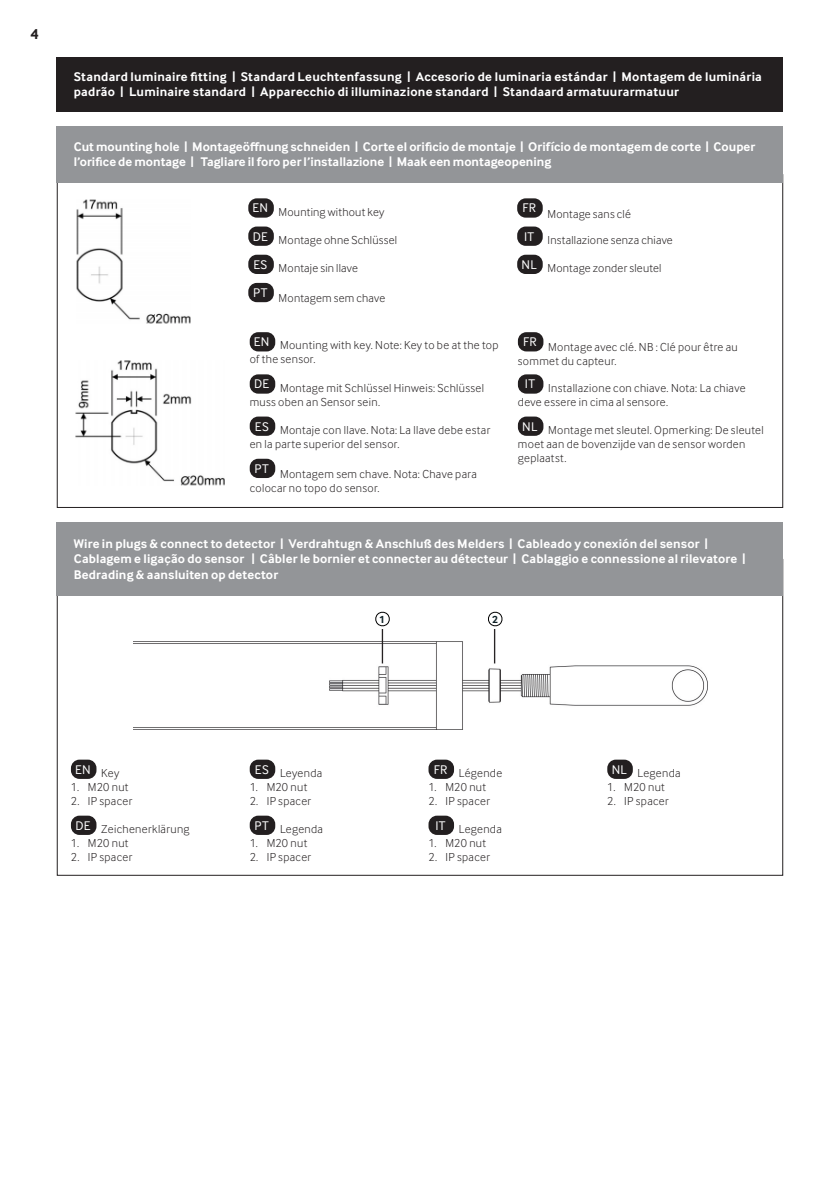
<style>
.page{position:relative;width:840px;height:1191px;background:#fff}
.page>*{position:absolute;margin:0;border:0;box-sizing:border-box;transform-origin:0 0}
.t1{font:700 15px "Inter Face";color:#231f20}
.Sub_Heading{font:700 13px/15.6px "Inter Face";letter-spacing:.015em;color:#fff}
.Sub_Heading-2{font:13px "Inter Face";letter-spacing:.03em;color:#fff}
.Caption_Copy_N{font:300 12px/14px "Inter Face";letter-spacing:.025em;color:#231f20}
.Caption_Bullet{font:300 12px "Inter Face";letter-spacing:.03em;color:#231f20}
.t2{font:700 10.6px "Inter Face";color:#102228}
</style>
<div class="page">
<div style="left:57px;top:126px;width:725px;height:57px;background:#939598"></div>
<div style="left:248px;top:198px;width:26px;height:20px;background:#231f20;border-radius:9px"></div>
<div style="left:248px;top:226px;width:26px;height:20px;background:#231f20;border-radius:9px"></div>
<div style="left:248px;top:255px;width:26px;height:19px;background:#231f20;border-radius:9px"></div>
<div style="left:248px;top:283px;width:26px;height:19px;background:#231f20;border-radius:9px"></div>
<div style="left:517px;top:198px;width:25px;height:20px;background:#231f20;border-radius:9px"></div>
<div style="left:517px;top:226px;width:25px;height:20px;background:#231f20;border-radius:9px"></div>
<div style="left:517px;top:255px;width:25px;height:19px;background:#231f20;border-radius:9px"></div>
<div style="left:249px;top:332px;width:26px;height:19px;background:#231f20;border-radius:9px"></div>
<div style="left:249px;top:374px;width:26px;height:20px;background:#231f20;border-radius:9px"></div>
<div style="left:249px;top:416px;width:26px;height:20px;background:#231f20;border-radius:9px"></div>
<div style="left:249px;top:459px;width:26px;height:19px;background:#231f20;border-radius:9px"></div>
<div style="left:517px;top:332px;width:26px;height:19px;background:#231f20;border-radius:9px"></div>
<div style="left:517px;top:374px;width:26px;height:20px;background:#231f20;border-radius:9px"></div>
<div style="left:517px;top:416px;width:26px;height:20px;background:#231f20;border-radius:9px"></div>
<img style="left:76px;top:199px;width:115px;height:125px">
<img style="left:75px;top:360px;width:150px;height:126px">
<div style="left:57px;top:522px;width:725px;height:73px;background:#939598"></div>
<div style="left:71px;top:759px;width:25px;height:20px;background:#231f20;border-radius:9px"></div>
<div style="left:71px;top:815px;width:25px;height:20px;background:#231f20;border-radius:9px"></div>
<div style="left:249px;top:759px;width:26px;height:20px;background:#231f20;border-radius:9px"></div>
<div style="left:249px;top:815px;width:26px;height:20px;background:#231f20;border-radius:9px"></div>
<div style="left:428px;top:759px;width:26px;height:20px;background:#231f20;border-radius:9px"></div>
<div style="left:428px;top:815px;width:26px;height:20px;background:#231f20;border-radius:9px"></div>
<div style="left:607px;top:759px;width:25px;height:20px;background:#231f20;border-radius:9px"></div>
<div style="left:57px;top:57px;width:725px;height:55px;background:#231f20"></div>
<img style="left:134px;top:629px;width:573px;height:100px">
<svg style="left:375px;top:611px;width:15px;height:16px"></svg>
<svg style="left:488px;top:611px;width:15px;height:16px"></svg>
<p class="t1" style="left:30px;top:25px;width:10px">4</p>
<p class="Sub_Heading" style="left:74px;top:69px;width:689px">Standard luminaire fitting | Standard Leuchtenfassung | Accesorio de luminaria estándar | Montagem de luminária padrão | Luminaire standard | Apparecchio di illuminazione standard | Standaard armatuurarmatuur</p>
<p class="Sub_Heading" style="left:74px;top:138px;width:682px">Cut mounting hole | Montageöffnung schneiden | Corte el orificio de montaje | Orifício de montagem de corte | Couper l’orifice de montage | Tagliare il foro per l’installazione | Maak een montageopening</p>
<p class="Sub_Heading-2" style="left:252px;top:201px;width:17px">EN</p>
<p class="Caption_Copy_N" style="left:278px;top:205px;width:107px">Mounting without key</p>
<p class="Sub_Heading-2" style="left:253px;top:229px;width:17px">DE</p>
<p class="Caption_Copy_N" style="left:278px;top:233px;width:120px">Montage ohne Schlüssel</p>
<p class="Sub_Heading-2" style="left:253px;top:257px;width:15px">ES</p>
<p class="Caption_Copy_N" style="left:278px;top:261px;width:81px">Montaje sin llave</p>
<p class="Sub_Heading-2" style="left:253px;top:285px;width:16px">PT</p>
<p class="Caption_Copy_N" style="left:278px;top:291px;width:108px">Montagem sem chave</p>
<p class="Sub_Heading-2" style="left:522px;top:201px;width:15px">FR</p>
<p class="Caption_Copy_N" style="left:547px;top:207px;width:85px">Montage sans clé</p>
<p class="Sub_Heading-2" style="left:524px;top:229px;width:12px">IT</p>
<p class="Caption_Copy_N" style="left:547px;top:233px;width:127px">Installazione senza chiave</p>
<p class="Sub_Heading-2" style="left:521px;top:257px;width:17px">NL</p>
<p class="Caption_Copy_N" style="left:547px;top:261px;width:115px">Montage zonder sleutel</p>
<p class="Sub_Heading-2" style="left:254px;top:334px;width:17px">EN</p>
<p class="Caption_Copy_N" style="left:249px;top:338px;width:250px;text-indent:30px">Mounting with key. Note: Key to be at the top of the sensor.</p>
<p class="Sub_Heading-2" style="left:254px;top:377px;width:17px">DE</p>
<p class="Caption_Copy_N" style="left:249px;top:380px;width:236px;text-indent:30px">Montage mit Schlüssel Hinweis: Schlüssel muss oben an Sensor sein.</p>
<p class="Sub_Heading-2" style="left:254px;top:419px;width:15px">ES</p>
<p class="Caption_Copy_N" style="left:249px;top:423px;width:242px;text-indent:30px">Montaje con llave. Nota: La llave debe estar en la parte superior del sensor.</p>
<p class="Sub_Heading-2" style="left:254px;top:461px;width:16px">PT</p>
<p class="Caption_Copy_N" style="left:249px;top:467px;width:228px;text-indent:30px">Montagem sem chave. Nota: Chave para colocar no topo do sensor.</p>
<p class="Sub_Heading-2" style="left:523px;top:334px;width:15px">FR</p>
<p class="Caption_Copy_N" style="left:517px;top:340px;width:221px;text-indent:30px">Montage avec clé. NB : Clé pour être au sommet du capteur.</p>
<p class="Sub_Heading-2" style="left:524px;top:377px;width:12px">IT</p>
<p class="Caption_Copy_N" style="left:517px;top:380px;width:229px;text-indent:30px">Installazione con chiave. Nota: La chiave deve essere in cima al sensore.</p>
<p class="Sub_Heading-2" style="left:522px;top:419px;width:17px">NL</p>
<p class="Caption_Copy_N" style="left:517px;top:423px;width:247px;text-indent:30px">Montage met sleutel. Opmerking: De sleutel moet aan de bovenzijde van de sensor worden geplaatst.</p>
<p class="Sub_Heading" style="left:74px;top:535px;width:673px">Wire in plugs &amp; connect to detector | Verdrahtugn &amp; Anschluß des Melders | Cableado y conexión del sensor |<br>Cablagem e ligação do sensor | Câbler le bornier et connecter au détecteur | Cablaggio e connessione al rilevatore |<br>Bedrading &amp; aansluiten op detector</p>
<p class="t2" style="left:379px;top:613px;width:7px">1</p>
<p class="t2" style="left:491px;top:613px;width:7px">2</p>
<p class="Sub_Heading-2" style="left:75px;top:762px;width:17px">EN</p>
<p class="Caption_Bullet" style="left:101px;top:766px;width:20px">Key</p>
<p class="Caption_Bullet" style="left:71px;top:780px;width:59px">1. M20 nut</p>
<p class="Caption_Bullet" style="left:71px;top:794px;width:63px">2. IP spacer</p>
<p class="Sub_Heading-2" style="left:75px;top:818px;width:17px">DE</p>
<p class="Caption_Bullet" style="left:101px;top:822px;width:90px">Zeichenerklärung</p>
<p class="Caption_Bullet" style="left:71px;top:836px;width:59px">1. M20 nut</p>
<p class="Caption_Bullet" style="left:71px;top:850px;width:63px">2. IP spacer</p>
<p class="Sub_Heading-2" style="left:254px;top:762px;width:15px">ES</p>
<p class="Caption_Bullet" style="left:280px;top:766px;width:44px">Leyenda</p>
<p class="Caption_Bullet" style="left:249px;top:780px;width:59px">1. M20 nut</p>
<p class="Caption_Bullet" style="left:249px;top:794px;width:63px">2. IP spacer</p>
<p class="Sub_Heading-2" style="left:254px;top:818px;width:16px">PT</p>
<p class="Caption_Bullet" style="left:280px;top:822px;width:44px">Legenda</p>
<p class="Caption_Bullet" style="left:249px;top:836px;width:59px">1. M20 nut</p>
<p class="Caption_Bullet" style="left:249px;top:850px;width:63px">2. IP spacer</p>
<p class="Sub_Heading-2" style="left:433px;top:762px;width:15px">FR</p>
<p class="Caption_Bullet" style="left:458px;top:766px;width:45px">Légende</p>
<p class="Caption_Bullet" style="left:428px;top:780px;width:59px">1. M20 nut</p>
<p class="Caption_Bullet" style="left:428px;top:794px;width:63px">2. IP spacer</p>
<p class="Sub_Heading-2" style="left:435px;top:818px;width:12px">IT</p>
<p class="Caption_Bullet" style="left:458px;top:822px;width:44px">Legenda</p>
<p class="Caption_Bullet" style="left:428px;top:836px;width:59px">1. M20 nut</p>
<p class="Caption_Bullet" style="left:428px;top:850px;width:63px">2. IP spacer</p>
<p class="Sub_Heading-2" style="left:611px;top:762px;width:17px">NL</p>
<p class="Caption_Bullet" style="left:637px;top:766px;width:44px">Legenda</p>
<p class="Caption_Bullet" style="left:607px;top:780px;width:59px">1. M20 nut</p>
<p class="Caption_Bullet" style="left:607px;top:794px;width:63px">2. IP spacer</p>
</div>
